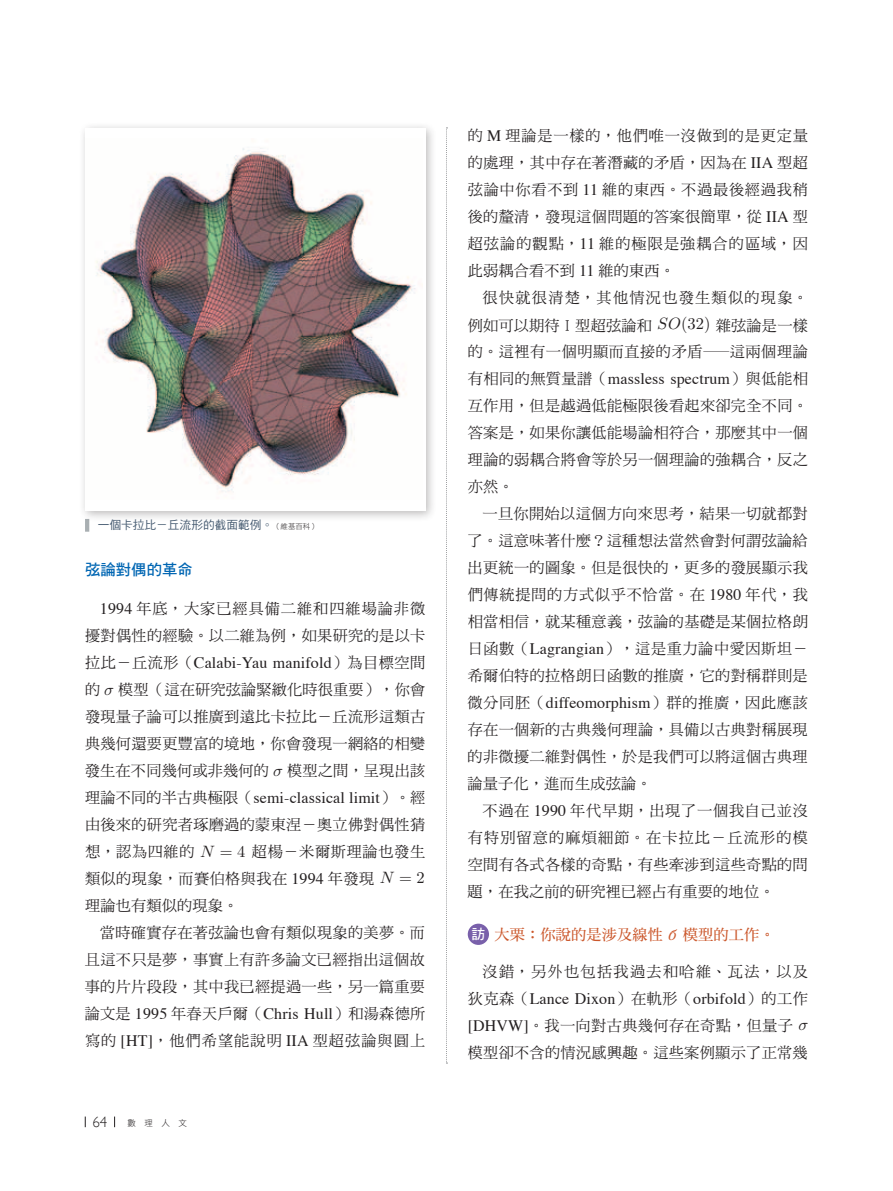
<style>
.page{position:relative;width:893px;height:1191px;background:#fff}
.page>*{position:absolute;margin:0;border:0;box-sizing:border-box;transform-origin:0 0}
.t1{font:15.9px "Times";letter-spacing:.01em;color:#231f20}
.t2{font:15.45px "DF Hei Std W7";color:#0166b3}
.t3{font:15.15px/27px "DF Ming Std W5";letter-spacing:.02em;color:#231f20}
.t4{font:15.15px "DF Ming Std W5";letter-spacing:.04em;color:#231f20}
.t5{font:15.15px "DF Ming Std W5";letter-spacing:.065em;color:#231f20}
.t6{font:15.15px "DF Ming Std W5";letter-spacing:.045em;color:#231f20}
.t7{font:15.15px "DF Ming Std W5";letter-spacing:.05em;color:#231f20}
.t8{font:15.15px "DF Ming Std W5";letter-spacing:.055em;color:#231f20}
.t9{font:15.15px "DF Ming Std W5";letter-spacing:.07em;color:#231f20}
.t10{font:15.15px "DF Ming Std W5";letter-spacing:.08em;color:#231f20}
.t11{font:15.15px "DF Ming Std W5";letter-spacing:.085em;color:#231f20}
.t12{font:15.15px "DF Ming Std W7";letter-spacing:.01em;color:#cb572b}
.t13{font:300 14.85px "Gill Sans";color:#231f20}
.t14{font:11.7px "DF Hei Std W5";color:#465b71}
.t15{font:8.55px "DF Hei Std W3";color:#231f20}
.s1{font-family:"DF Hei Std W3";font-size:7.5px;color:#231f20}
.s2{font-family:"Times";font-size:15.9px}
.s3{font-family:"DF Ming Std W5";font-size:15.15px}
.s4{font-family:"CMMI10";font-size:16.5px}
.s5{font-family:"CMR10";font-size:16.5px}
.s6{font-family:"DF Hei Std W7";font-size:13.8px;color:#fff}
.s7{font-style:italic}
</style>
<div class="page">
<svg style="left:446px;top:128px;width:1px;height:935px"></svg>
<div style="left:468px;top:923px;width:21px;height:22px;background:#7960aa;border-radius:50%"></div>
<hr style="left:85px;top:519px;width:4px;height:12px;background:#a9afb2">
<div style="left:79px;top:122px;width:359px;height:400px;background:#231f20;opacity:.3"></div>
<div style="left:85px;top:128px;width:340px;height:382px;background:#fff"></div>
<img style="left:96px;top:148px;width:320px;height:344px">
<p class="t14" style="left:98px;top:518px;width:222px">一個卡拉比－丘流形的截面範例。<span class="s1">（維基百科）</span></p>
<p class="t2" style="left:85px;top:561px;width:109px">弦論對偶的革命</p>
<p class="t3" style="left:85px;top:595px;width:342px;text-align:right"><span class="s2">1994</span> 年底，大家已經具備二維和四維場論非微擾對偶性的經驗。以二維為例，如果研究的是以卡</p>
<p class="t1" style="left:85px;top:648px;width:342px"><span class="s3">拉比－丘流形（</span>Calabi-Yau manifold<span class="s3">）為目標空間</span></p>
<p class="t3" style="left:85px;top:676px;width:342px;text-align:justify">的 <span class="s4">σ</span> 模型（這在研究弦論緊緻化時很重要），你會發現量子論可以推廣到遠比卡拉比－丘流形這類古典幾何還要更豐富的境地，你會發現一網絡的相變發生在不同幾何或非幾何的 <span class="s4">σ</span> 模型之間，呈現出該</p>
<p class="t1" style="left:85px;top:783px;width:342px"><span class="s3">理論不同的半古典極限（</span>semi-classical limit<span class="s3">）。經</span></p>
<p class="t3" style="left:85px;top:811px;width:342px">由後來的研究者琢磨過的蒙東涅－奧立佛對偶性猜</p>
<p class="t4" style="left:85px;top:843px;width:342px">想，認為四維的 <span class="s4">N</span> <span class="s5">= 4</span> 超楊－米爾斯理論也發生</p>
<p class="t3" style="left:85px;top:865px;width:341px">類似的現象，而賽伯格與我在 <span class="s2">1994</span> 年發現 <span class="s4">N</span> <span class="s5">= 2</span></p>
<p class="t3" style="left:85px;top:892px;width:155px">理論也有類似的現象。</p>
<p class="t3" style="left:100px;top:919px;width:327px">當時確實存在著弦論也會有類似現象的美夢。而</p>
<p class="t3" style="left:85px;top:946px;width:342px">且這不只是夢，事實上有許多論文已經指出這個故</p>
<p class="t3" style="left:85px;top:973px;width:342px">事的片片段段，其中我已經提過一些，另一篇重要</p>
<p class="t3" style="left:85px;top:1000px;width:342px">論文是 <span class="s2">1995</span> 年春天戶爾（<span class="s2">Chris Hull</span>）和湯森德所</p>
<p class="t5" style="left:85px;top:1032px;width:342px">寫的 <span class="s2">[HT]</span>，他們希望能說明 <span class="s2">IIA</span> 型超弦論與圓上</p>
<p class="t13" style="left:92px;top:1113px;width:16px">64</p>
<p class="t15" style="left:128px;top:1118px;width:61px">數　理　人　文</p>
<p class="t8" style="left:468px;top:127px;width:342px">的 <span class="s2">M</span> 理論是一樣的，他們唯一沒做到的是更定量</p>
<p class="t3" style="left:468px;top:148px;width:342px">的處理，其中存在著潛藏的矛盾，因為在 <span class="s2">IIA</span> 型超</p>
<p class="t6" style="left:468px;top:181px;width:342px">弦論中你看不到 <span class="s2">11</span> 維的東西。不過最後經過我稍</p>
<p class="t3" style="left:468px;top:202px;width:342px">後的釐清，發現這個問題的答案很簡單，從 <span class="s2">IIA</span> 型</p>
<p class="t5" style="left:468px;top:235px;width:342px">超弦論的觀點，<span class="s2">11</span> 維的極限是強耦合的區域，因</p>
<p class="t3" style="left:468px;top:256px;width:209px">此弱耦合看不到 <span class="s2">11</span> 維的東西。</p>
<p class="t10" style="left:483px;top:289px;width:327px">很快就很清楚，其他情況也發生類似的現象。</p>
<p class="t3" style="left:468px;top:313px;width:342px;line-height:25.7px">例如可以期待Ｉ型超弦論和 <span class="s4">SO</span><span class="s5">(32)</span> 雜弦論是一樣的。這裡有一個明顯而直接的矛盾─這兩個理論</p>
<p class="t1" style="left:468px;top:363px;width:342px"><span class="s3">有相同的無質量譜（</span>massless spectrum<span class="s3">）與低能相</span></p>
<p class="t3" style="left:468px;top:391px;width:342px">互作用，但是越過低能極限後看起來卻完全不同。</p>
<p class="t3" style="left:468px;top:418px;width:342px">答案是，如果你讓低能場論相符合，那麼其中一個</p>
<p class="t3" style="left:468px;top:445px;width:342px">理論的弱耦合將會等於另一個理論的強耦合，反之</p>
<p class="t3" style="left:468px;top:472px;width:47px">亦然。</p>
<p class="t3" style="left:483px;top:499px;width:327px">一旦你開始以這個方向來思考，結果一切就都對</p>
<p class="t3" style="left:468px;top:526px;width:342px">了。這意味著什麼？這種想法當然會對何謂弦論給</p>
<p class="t3" style="left:468px;top:553px;width:342px">出更統一的圖象。但是很快的，更多的發展顯示我</p>
<p class="t6" style="left:468px;top:586px;width:342px">們傳統提問的方式似乎不恰當。在 <span class="s2">1980</span> 年代，我</p>
<p class="t3" style="left:468px;top:607px;width:342px">相當相信，就某種意義，弦論的基礎是某個拉格朗</p>
<p class="t3" style="left:468px;top:634px;width:342px">日函數（<span class="s2">Lagrangian</span>），這是重力論中愛因斯坦－</p>
<p class="t3" style="left:468px;top:661px;width:342px">希爾伯特的拉格朗日函數的推廣，它的對稱群則是</p>
<p class="t4" style="left:468px;top:694px;width:342px">微分同胚（<span class="s2">diffeomorphism</span>）群的推廣，因此應該</p>
<p class="t3" style="left:468px;top:715px;width:342px">存在一個新的古典幾何理論，具備以古典對稱展現</p>
<p class="t3" style="left:468px;top:742px;width:342px">的非微擾二維對偶性，於是我們可以將這個古典理</p>
<p class="t3" style="left:467px;top:769px;width:186px">論量子化，進而生成弦論。</p>
<p class="t7" style="left:482px;top:802px;width:327px">不過在 <span class="s2">1990</span> 年代早期，出現了一個我自己並沒</p>
<p class="t9" style="left:468px;top:829px;width:342px">有特別留意的麻煩細節。在卡拉比－丘流形的模</p>
<p class="t3" style="left:468px;top:850px;width:342px">空間有各式各樣的奇點，有些牽涉到這些奇點的問</p>
<p class="t3" style="left:468px;top:877px;width:308px">題，在我之前的研究裡已經占有重要的地位。</p>
<p class="t12" style="left:471px;top:926px;width:305px"><span class="s6">訪</span> 大栗：你說的是涉及線性<span class="s7">б</span>模型的工作。</p>
<p class="t11" style="left:483px;top:963px;width:327px">沒錯，另外也包括我過去和哈維、瓦法，以及</p>
<p class="t1" style="left:468px;top:983px;width:342px"><span class="s3">狄克森（</span>Lance Dixon<span class="s3">）在軌形（</span>orbifold<span class="s3">）的工作</span></p>
<p class="t3" style="left:468px;top:1011px;width:342px"><span class="s2">[DHVW]</span>。我一向對古典幾何存在奇點，但量子 <span class="s4">σ</span>模型卻不含的情況感興趣。這些案例顯示了正常幾</p>
</div>
